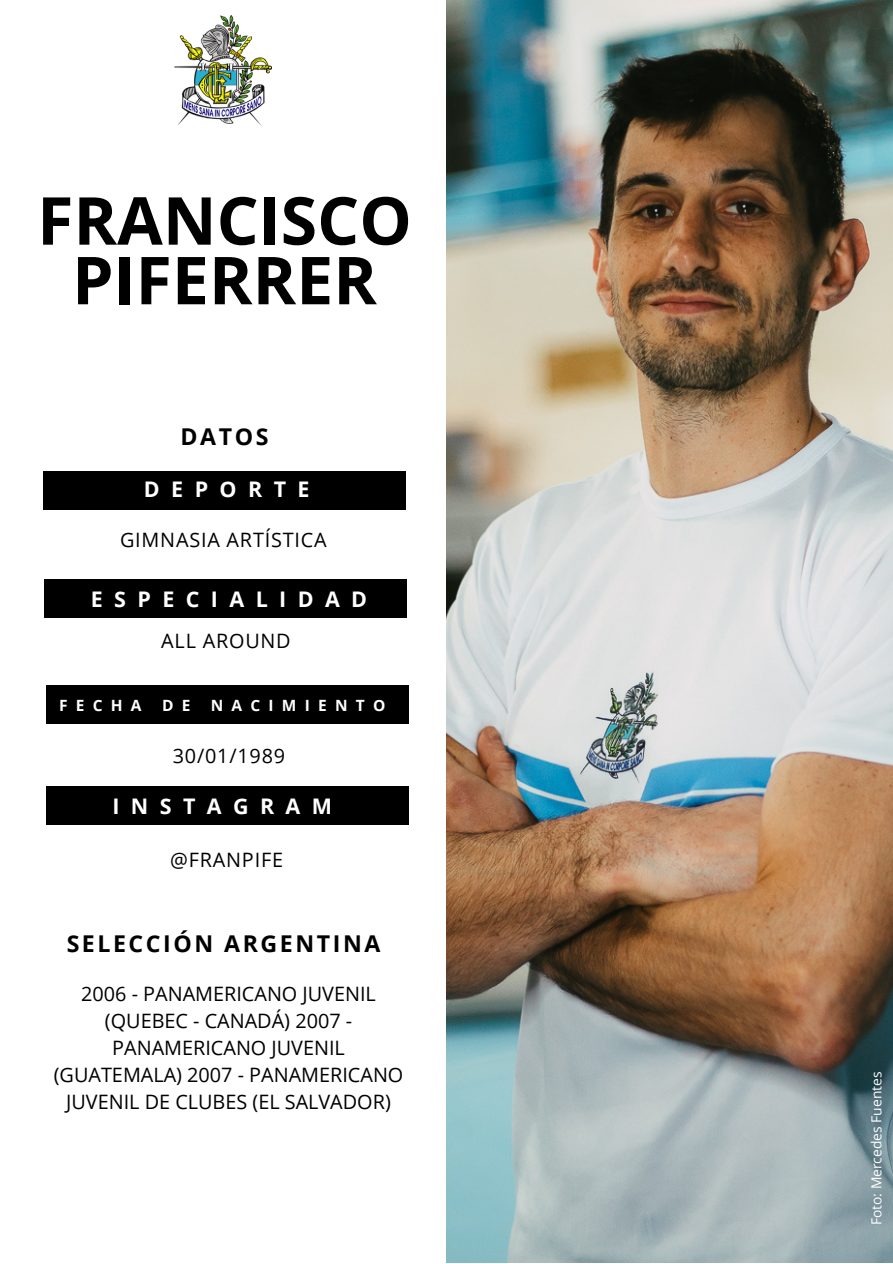
<style>
.page{position:relative;width:893px;height:1264px;background:#fff}
.page>*{position:absolute;margin:0;border:0;box-sizing:border-box;transform-origin:0 0}
.t1{font:700 66.15px/59.6px "Open Sans";color:#000;text-align:center}
.t2{font:700 23.1px "Open Sans";letter-spacing:.11em;color:#000}
.t3{font:700 21.45px "Open Sans";letter-spacing:.53em;color:#fff}
.t4{font:19.8px/27px "Open Sans";color:#000;text-align:center}
.t5{font:19.8px "Open Sans";letter-spacing:.04em;color:#000}
.t6{font:700 15.45px "Open Sans";letter-spacing:.53em;color:#fff}
.t7{font:13.8px "Open Sans";color:#fff}
</style>
<div class="page">
<img style="left:446px;top:0;width:446px;height:1262px">
<img style="left:174px;top:15px;width:97px;height:110px">
<div style="left:43px;top:471px;width:362px;height:39px;background:#000"></div>
<div style="left:44px;top:579px;width:362px;height:39px;background:#000"></div>
<div style="left:47px;top:685px;width:362px;height:38px;background:#000"></div>
<div style="left:47px;top:786px;width:362px;height:39px;background:#000"></div>
<h1 class="t1" style="left:37px;top:189px;width:376px">FRANCISCO<br>PIFERRER</h1>
<p class="t2" style="left:180px;top:420px;width:89px">DATOS</p>
<p class="t3" style="left:144px;top:474px;width:167px">DEPORTE</p>
<p class="t5" style="left:120px;top:525px;width:208px">GIMNASIA ARTÍSTICA</p>
<p class="t3" style="left:91px;top:584px;width:278px">ESPECIALIDAD</p>
<p class="t5" style="left:161px;top:626px;width:131px">ALL AROUND</p>
<p class="t6" style="left:59px;top:694px;width:84px">FECHA</p>
<p class="t6" style="left:162px;top:694px;width:30px">D E</p>
<p class="t6" style="left:211px;top:694px;width:176px">NACIMIENTO</p>
<p class="t4" style="left:173px;top:742px;width:114px">30/01/1989</p>
<p class="t3" style="left:112px;top:790px;width:221px">INSTAGRAM</p>
<p class="t5" style="left:170px;top:845px;width:114px">@FRANPIFE</p>
<p class="t2" style="left:67px;top:927px;width:315px">SELECCIÓN ARGENTINA</p>
<p class="t4" style="left:54px;top:979px;width:351px">2006 - PANAMERICANO JUVENIL (QUEBEC - CANADÁ) 2007 -<br>PANAMERICANO JUVENIL (GUATEMALA) 2007 - PANAMERICANO<br>JUVENIL DE CLUBES (EL SALVADOR)</p>
<p class="t7" style="left:866px;top:1225px;width:155px;rotate:-90deg">Foto: Mercedes Fuentes</p>
</div>
